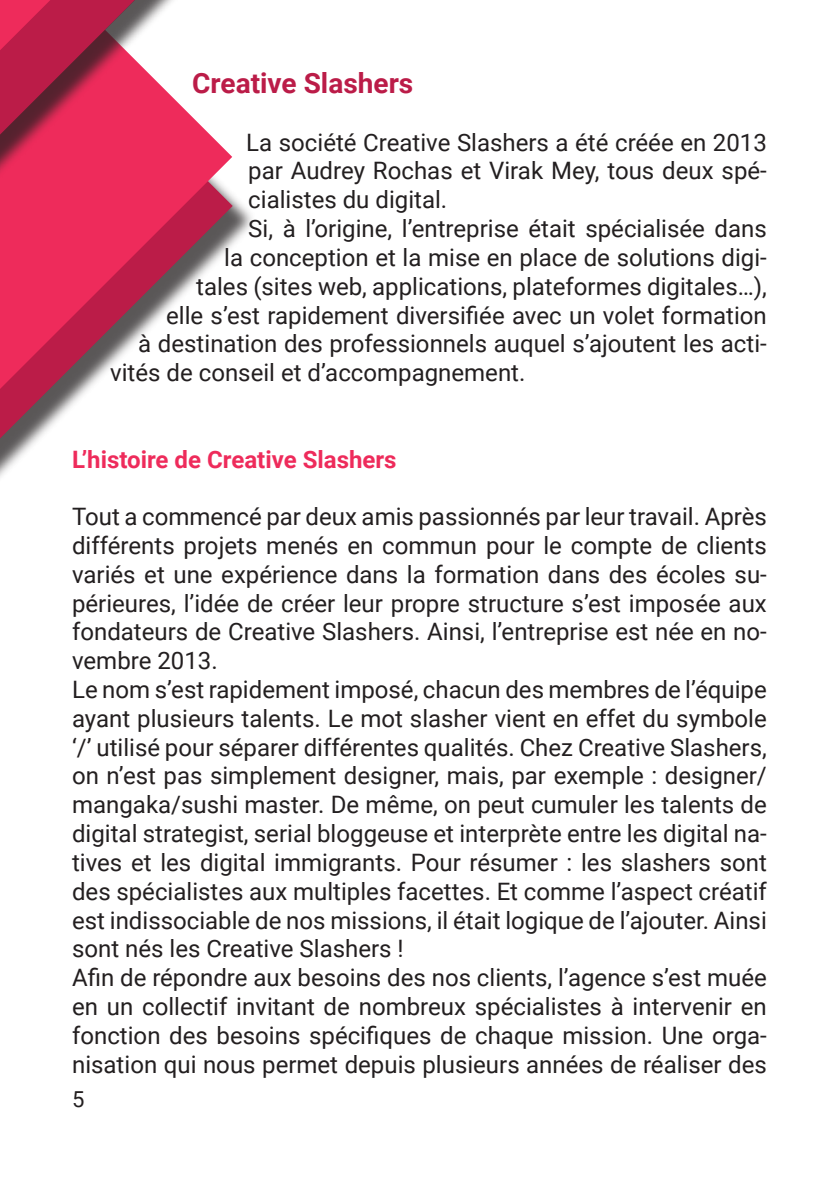
<style>
.page{position:relative;width:840px;height:1191px;background:#fff}
.page>*{position:absolute;margin:0;border:0;box-sizing:border-box;transform-origin:0 0}
.Titre_2{font:700 28px "Roboto";color:#bb1c48}
.t1{font:24px/28.8px "Roboto";color:#231f20;text-align:justify}
.Titre_3{font:700 24px "Roboto";color:#ee2b5b}
.t2{font:22px "Roboto";color:#231f20}
</style>
<div class="page">
<svg style="left:0;top:389px;width:88px;height:49px"></svg>
<svg style="left:0;top:336px;width:141px;height:53px"></svg>
<div style="left:0;top:0;width:322px;height:336px;background:#231f20;opacity:.75"></div>
<svg style="left:0;top:0;width:135px;height:135px;background:#bb274e"></svg>
<p class="Titre_2" style="left:192px;top:63px;width:222px">Creative Slashers</p>
<p class="t1" style="left:246px;top:127px;width:522px">La société Creative Slashers a été créée en 2013 par Audrey Rochas et Virak Mey, tous deux spé&shy;cialistes du digital.</p>
<p class="t1" style="left:248px;top:213px;width:520px">Si, à l’origine, l’entreprise était spécialisée dans</p>
<p class="t1" style="left:224px;top:242px;width:544px">la conception et la mise en place de solutions digi-</p>
<p class="t1" style="left:196px;top:271px;width:572px">tales (sites web, applications, plateformes digitales…),</p>
<p class="t1" style="left:166px;top:300px;width:601px">elle s’est rapidement diversifiée avec un volet formation</p>
<p class="t1" style="left:138px;top:328px;width:630px">à destination des professionnels auquel s’ajoutent les acti-</p>
<p class="t1" style="left:110px;top:357px;width:416px">vités de conseil et d’accompagnement.</p>
<p class="Titre_3" style="left:72px;top:442px;width:326px">L’histoire de Creative Slashers</p>
<p class="t1" style="left:72px;top:501px;width:696px">Tout a commencé par deux amis passionnés par leur travail. Après différents projets menés en commun pour le compte de clients variés et une expérience dans la formation dans des écoles su&shy;périeures, l’idée de créer leur propre structure s’est imposée aux fondateurs de Creative Slashers. Ainsi, l’entreprise est née en no&shy;vembre 2013.</p>
<p class="t1" style="left:72px;top:674px;width:696px">Le nom s’est rapidement imposé, chacun des membres de l’équipe ayant plusieurs talents. Le mot slasher vient en effet du symbole ‘/’ utilisé pour séparer différentes qualités. Chez Creative Slashers, on n’est pas simplement designer, mais, par exemple : designer/ mangaka/sushi master. De même, on peut cumuler les talents de digital strategist, serial bloggeuse et interprète entre les digital na&shy;tives et les digital immigrants. Pour résumer : les slashers sont des spécialistes aux multiples facettes. Et comme l’aspect créatif est indissociable de nos missions, il était logique de l’ajouter. Ainsi sont nés les Creative Slashers !</p>
<p class="t1" style="left:72px;top:962px;width:696px">Afin de répondre aux besoins des nos clients, l’agence s’est muée en un collectif invitant de nombreux spécialistes à intervenir en fonction des besoins spécifiques de chaque mission. Une orga&shy;nisation qui nous permet depuis plusieurs années de réaliser des</p>
<p class="t2" style="left:72px;top:1084px;width:14px">5</p>
</div>
